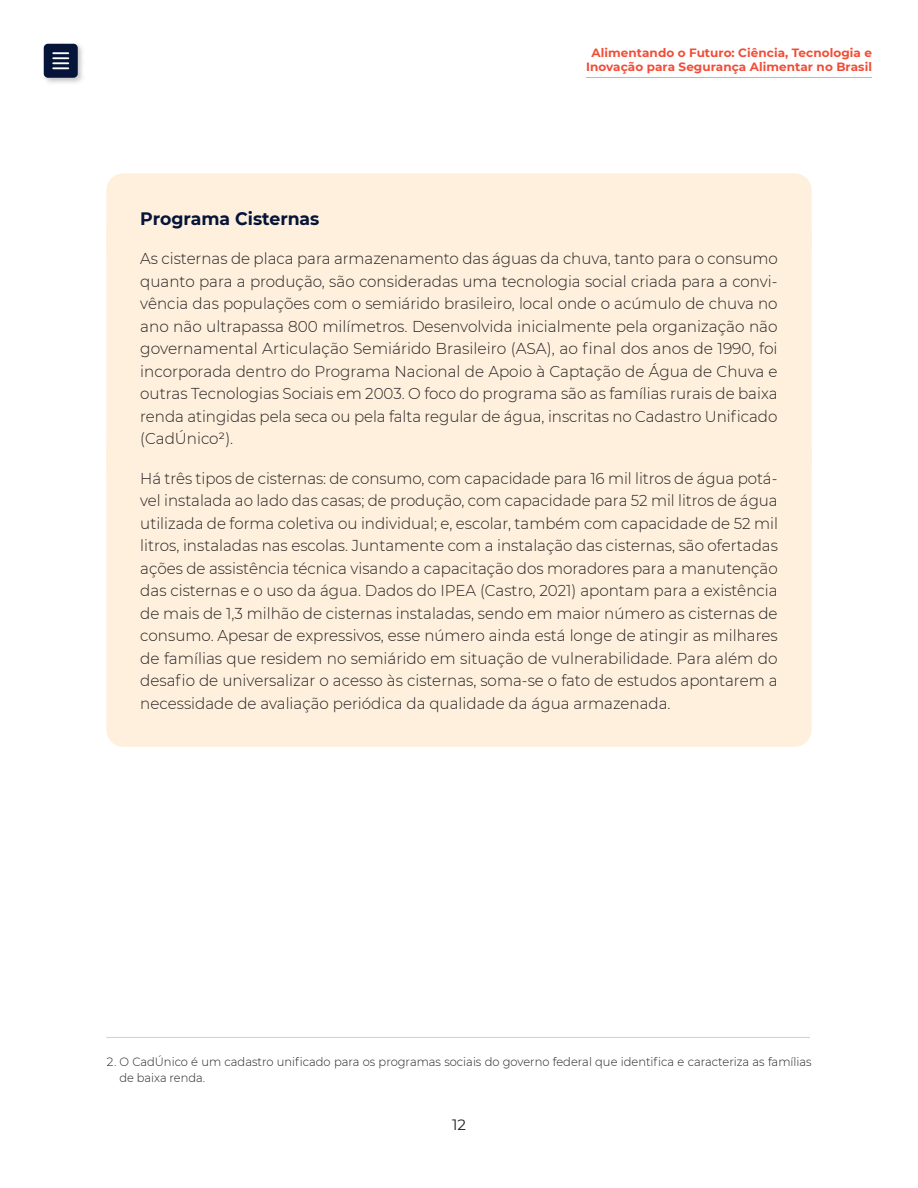
<style>
.page{position:relative;width:918px;height:1188px;background:#fff}
.page>*{position:absolute;margin:0;border:0;box-sizing:border-box;transform-origin:0 0}
.Titular_CUADRO{font:700 18px "Montserrat";color:#051438;scale:.96 1}
.Normal_cuadro{font:300 15.75px/22.5px "Montserrat";color:#231f20;text-align:justify;scale:.95 1}
.Normal_cuadro-2{font:300 15.75px/22.5px "Montserrat";color:#231f20;text-align:justify;scale:.96 1}
.t1{font:15px "Montserrat";color:#231f20}
.Footnote_text{font:300 12px/15.8px "Montserrat";color:#231f20;scale:.96 1}
.t2{font:700 12px/13.5px "Montserrat";letter-spacing:.005em;color:#f04e37;text-align:center}
</style>
<div class="page">
<div style="left:41px;top:42px;width:43px;height:43px;background:#231f20;opacity:.25"></div>
<div style="left:44px;top:44px;width:34px;height:34px;background:#051438;border-radius:4px"></div>
<svg style="left:53px;top:52px;width:15px;height:17px"></svg>
<hr style="left:586px;top:77px;width:286px;height:1px;background:#f7b044">
<div style="left:106px;top:173px;width:706px;height:90px;background:#fef0dd;border-radius:17px"></div>
<div style="left:106px;top:215px;width:706px;height:267px;background:#fef0dd;border-radius:17px"></div>
<div style="left:106px;top:435px;width:706px;height:312px;background:#fef0dd;border-radius:17px"></div>
<hr style="left:106px;top:1037px;width:704px;height:1px;background:#d1cfcf">
<p class="t2" style="left:586px;top:46px;width:287px">Alimentando o Futuro: Ciência, Tecnologia e<br>Inovação para Segurança Alimentar no Brasil</p>
<p class="Titular_CUADRO" style="left:140px;top:205px;width:188px">Programa Cisternas</p>
<p class="Normal_cuadro-2" style="left:140px;top:247px;width:666px">As cisternas de placa para armazenamento das águas da chuva, tanto para o consumo quanto para a produção, são consideradas uma tecnologia social criada para a convi&shy;vência das populações com o semiárido brasileiro, local onde o acúmulo de chuva no ano não ultrapassa 800 milímetros. Desenvolvida inicialmente pela organização não governamental Articulação Semiárido Brasileiro (ASA), ao final dos anos de 1990, foi incorporada dentro do Programa Nacional de Apoio à Captação de Água de Chuva e outras Tecnologias Sociais em 2003. O foco do programa são as famílias rurais de baixa renda atingidas pela seca ou pela falta regular de água, inscritas no Cadastro Unificado (CadÚnico<sup>2</sup>).</p>
<p class="Normal_cuadro" style="left:140px;top:467px;width:673px">Há três tipos de cisternas: de consumo, com capacidade para 16 mil litros de água potá&shy;vel instalada ao lado das casas; de produção, com capacidade para 52 mil litros de água utilizada de forma coletiva ou individual; e, escolar, também com capacidade de 52 mil litros, instaladas nas escolas. Juntamente com a instalação das cisternas, são ofertadas ações de assistência técnica visando a capacitação dos moradores para a manutenção das cisternas e o uso da água. Dados do IPEA (Castro, 2021) apontam para a existência de mais de 1,3 milhão de cisternas instaladas, sendo em maior número as cisternas de consumo. Apesar de expressivos, esse número ainda está longe de atingir as milhares de famílias que residem no semiárido em situação de vulnerabilidade. Para além do desafio de universalizar o acesso às cisternas, soma-se o fato de estudos apontarem a necessidade de avaliação periódica da qualidade da água armazenada.</p>
<p class="Footnote_text" style="left:119px;top:1053px;width:723px;text-indent:-13px">2. O CadÚnico é um cadastro unificado para os programas sociais do governo federal que identifica e caracteriza as famílias de baixa renda.</p>
<p class="t1" style="left:452px;top:1115px;width:15px">12</p>
</div>
